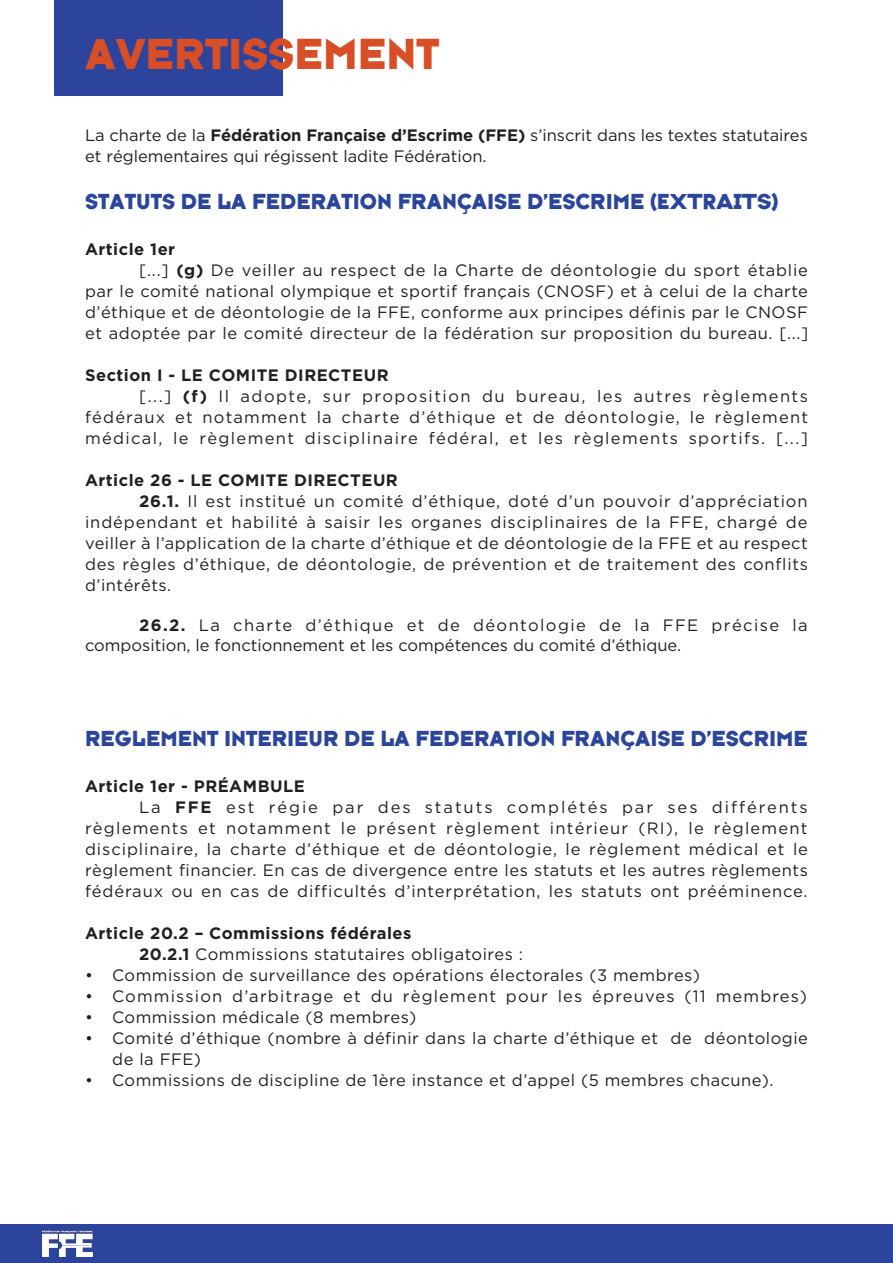
<style>
.page{position:relative;width:893px;height:1263px;background:#fff}
.page>*{position:absolute;margin:0;border:0;box-sizing:border-box;transform-origin:0 0}
.t1{font:45px "Typeface Six";color:#d84e27}
.t2{font:22.5px "Typeface Six";color:#2b459b}
.t3{font:16.5px/21px "Gotham";letter-spacing:.045em;color:#231f20;text-align:justify}
.t4{font:16.5px/21px "Gotham";letter-spacing:.07em;color:#231f20}
.t5{font:16.5px "Gotham";color:#231f20}
.t6{font:16.5px/21px "Gotham";letter-spacing:.025em;color:#231f20}
.t7{font:700 16.5px "Gotham";letter-spacing:.03em;color:#231f20}
.t8{font:16.5px "Gotham";letter-spacing:.085em;color:#231f20}
.t9{font:16.5px "Gotham";letter-spacing:.075em;color:#231f20}
.t10{font:16.5px "Gotham";letter-spacing:.12em;color:#231f20}
.s1{font-weight:700}
</style>
<div class="page">
<div style="left:54px;top:0;width:228px;height:95px;background:#2d449c"></div>
<div style="left:0;top:1225px;width:893px;height:38px;background:#2d449c"></div>
<img style="left:43px;top:1231px;width:50px;height:26px">
<p class="t1" style="left:85px;top:27px;width:356px">AVERTISSEMENT</p>
<p class="t5" style="left:85px;top:126px;width:724px">La charte de la <span class="s1">Fédération Française d’Escrime (FFE)</span> s’inscrit dans les textes statutaires</p>
<p class="t5" style="left:85px;top:147px;width:403px">et réglementaires qui régissent ladite Fédération.</p>
<p class="t2" style="left:85px;top:188px;width:695px">STATUTS DE LA FEDERATION FRANÇAISE D’ESCRIME (EXTRAITS)</p>
<p class="t7" style="left:85px;top:238px;width:92px">Article 1er</p>
<p class="t3" style="left:85px;top:259px;width:725px;text-indent:54px">[...] <span class="s1">(g)</span> De veiller au respect de la Charte de déontologie du sport établie par le comité national olympique et sportif français (CNOSF) et à celui de la charte d’éthique et de déontologie de la FFE, conforme aux principes définis par le CNOSF et adoptée par le comité directeur de la fédération sur proposition du bureau. [...]</p>
<p class="t7" style="left:85px;top:364px;width:305px">Section I - LE COMITE DIRECTEUR</p>
<p class="t8" style="left:139px;top:387px;width:670px">[...] <span class="s1">(f)</span> Il adopte, sur proposition du bureau, les autres règlements</p>
<p class="t4" style="left:85px;top:406px;width:724px">fédéraux et notamment la charte d’éthique et de déontologie, le règlement médical, le règlement disciplinaire fédéral, et les règlements sportifs. [...]</p>
<p class="t7" style="left:85px;top:469px;width:314px">Article 26 - LE COMITE DIRECTEUR</p>
<p class="t3" style="left:139px;top:490px;width:670px"><span class="s1">26.1.</span> Il est institué un comité d’éthique, doté d’un pouvoir d’appréciation</p>
<p class="t3" style="left:85px;top:511px;width:724px">indépendant et habilité à saisir les organes disciplinaires de la FFE, chargé de</p>
<p class="t6" style="left:85px;top:532px;width:724px">veiller à l’application de la charte d’éthique et de déontologie de la FFE et au respect des règles d’éthique, de déontologie, de prévention et de traitement des conflits</p>
<p class="t3" style="left:85px;top:574px;width:88px">d’intérêts.</p>
<p class="t8" style="left:139px;top:616px;width:670px"><span class="s1">26.2.</span> La charte d’éthique et de déontologie de la FFE précise la</p>
<p class="t5" style="left:85px;top:636px;width:598px">composition, le fonctionnement et les compétences du comité d’éthique.</p>
<p class="t2" style="left:85px;top:725px;width:724px">REGLEMENT INTERIEUR DE LA FEDERATION FRANÇAISE D’ESCRIME</p>
<p class="t7" style="left:85px;top:775px;width:221px">Article 1er - PRÉAMBULE</p>
<p class="t10" style="left:139px;top:797px;width:670px">La <span class="s1">FFE</span> est régie par des statuts complétés par ses différents</p>
<p class="t9" style="left:85px;top:818px;width:724px">règlements et notamment le présent règlement intérieur (RI), le règlement</p>
<p class="t3" style="left:85px;top:838px;width:724px">disciplinaire, la charte d’éthique et de déontologie, le règlement médical et le</p>
<p class="t3" style="left:85px;top:859px;width:724px">règlement financier. En cas de divergence entre les statuts et les autres règlements fédéraux ou en cas de difficultés d’interprétation, les statuts ont prééminence.</p>
<p class="t7" style="left:85px;top:922px;width:328px">Article 20.2 – Commissions fédérales</p>
<p class="t3" style="left:139px;top:943px;width:386px"><span class="s1">20.2.1</span> Commissions statutaires obligatoires :</p>
<p class="t3" style="left:85px;top:964px;width:616px">• Commission de surveillance des opérations électorales (3 membres)</p>
<p class="t4" style="left:85px;top:985px;width:724px">• Commission d’arbitrage et du règlement pour les épreuves (11 membres)</p>
<p class="t3" style="left:85px;top:1006px;width:333px">• Commission médicale (8 membres)</p>
<p class="t3" style="left:85px;top:1027px;width:724px">• Comité d’éthique (nombre à définir dans la charte d’éthique et de déontologie</p>
<p class="t3" style="left:112px;top:1048px;width:90px">de la FFE)</p>
<p class="t3" style="left:85px;top:1069px;width:690px">• Commissions de discipline de 1ère instance et d’appel (5 membres chacune).</p>
</div>
